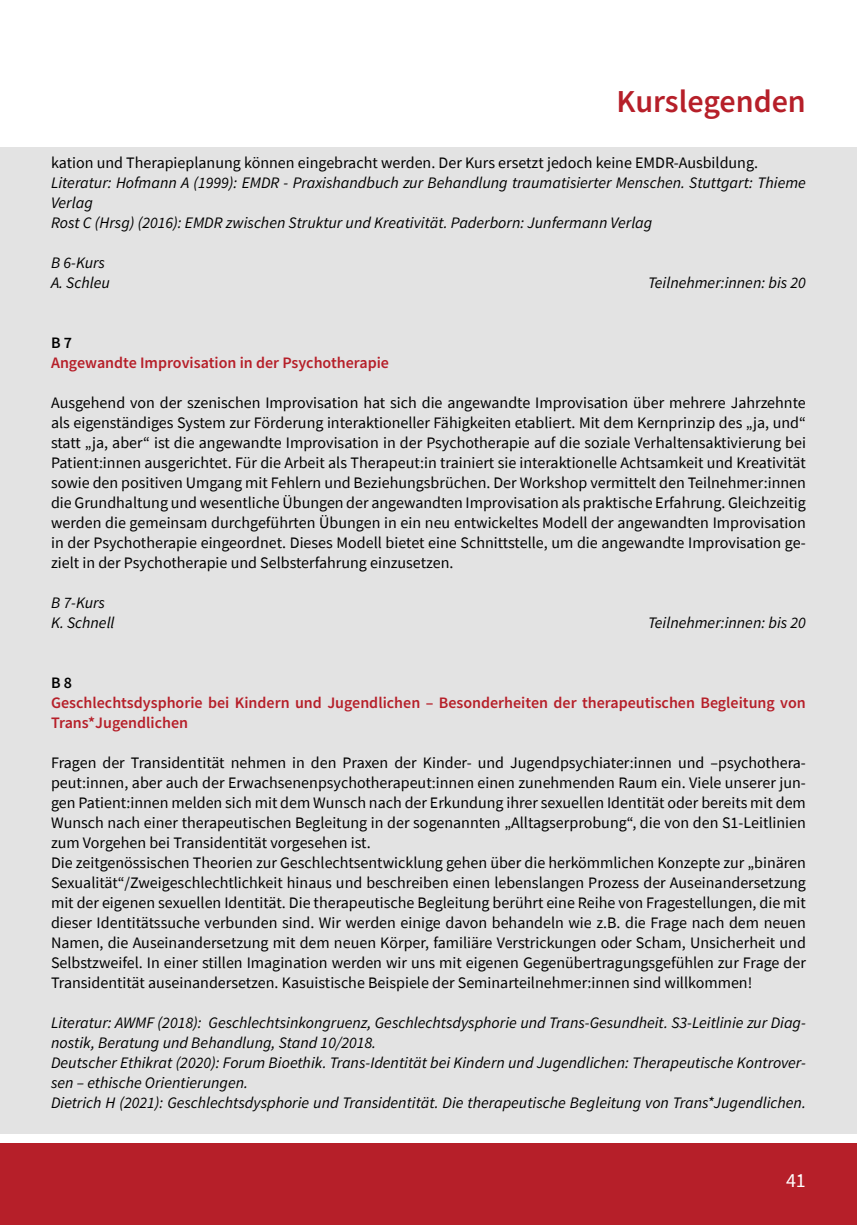
<style>
.page{position:relative;width:857px;height:1225px;background:#fff}
.page>*{position:absolute;margin:0;border:0;box-sizing:border-box;transform-origin:0 0}
.t1{font:600 32px "Source Sans Pro";color:#b61f29}
.t2{font:20px "Source Sans Pro";color:#fff}
.t3{font:16px/20px "Source Sans Pro";color:#000;text-align:justify}
.t4{font:italic 16px/20px "Source Sans Pro";color:#000}
.t5{font:600 16px/20px "Source Sans Pro";color:#b61f29}
.t6{font:600 16px "Source Sans Pro";color:#000}
</style>
<div class="page">
<div style="left:0;top:147px;width:856px;height:987px;background:#e3e3e3"></div>
<div style="left:0;top:1143px;width:856px;height:82px;background:#b61f29"></div>
<h1 class="t1" style="left:616px;top:80px;width:191px">Kurslegenden</h1>
<p class="t3" style="left:51px;top:152px;width:708px">kation und Therapieplanung können eingebracht werden. Der Kurs ersetzt jedoch keine EMDR-Ausbildung.</p>
<p class="t4" style="left:51px;top:172px;width:756px">Literatur: Hofmann A (1999): EMDR - Praxishandbuch zur Behandlung traumatisierter Menschen. Stuttgart: Thieme<br>Verlag<br>Rost C (Hrsg) (2016): EMDR zwischen Struktur und Kreativität. Paderborn: Junfermann Verlag</p>
<p class="t4" style="left:51px;top:252px;width:60px">B 6-Kurs<br>A. Schleu</p>
<p class="t4" style="left:647px;top:272px;width:159px">Teilnehmer:innen: bis 20</p>
<p class="t6" style="left:51px;top:332px;width:22px">B 7</p>
<p class="t5" style="left:51px;top:352px;width:339px">Angewandte Improvisation in der Psychotherapie</p>
<p class="t3" style="left:51px;top:392px;width:756px">Ausgehend von der szenischen Improvisation hat sich die angewandte Improvisation über mehrere Jahrzehnte als eigenständiges System zur Förderung interaktioneller Fähigkeiten etabliert. Mit dem Kernprinzip des „ja, und“ statt „ja, aber“ ist die angewandte Improvisation in der Psychotherapie auf die soziale Verhaltensaktivierung bei Patient:innen ausgerichtet. Für die Arbeit als Therapeut:in trainiert sie interaktionelle Achtsamkeit und Kreativität sowie den positiven Umgang mit Fehlern und Beziehungsbrüchen. Der Workshop vermittelt den Teilnehmer:innen die Grundhaltung und wesentliche Übungen der angewandten Improvisation als praktische Erfahrung. Gleichzeitig werden die gemeinsam durchgeführten Übungen in ein neu entwickeltes Modell der angewandten Improvisation in der Psychotherapie eingeordnet. Dieses Modell bietet eine Schnittstelle, um die angewandte Improvisation ge&shy;zielt in der Psychotherapie und Selbsterfahrung einzusetzen.</p>
<p class="t4" style="left:51px;top:592px;width:65px">B 7-Kurs<br>K. Schnell</p>
<p class="t4" style="left:647px;top:612px;width:159px">Teilnehmer:innen: bis 20</p>
<p class="t6" style="left:51px;top:672px;width:22px">B 8</p>
<p class="t5" style="left:51px;top:692px;width:756px">Geschlechtsdysphorie bei Kindern und Jugendlichen – Besonderheiten der therapeutischen Begleitung von<br>Trans*Jugendlichen</p>
<p class="t3" style="left:51px;top:752px;width:756px;text-align:left">Fragen der Transidentität nehmen in den Praxen der Kinder- und Jugendpsychiater:innen und –psychothera&shy;peut:innen, aber auch der Erwachsenenpsychotherapeut:innen einen zunehmenden Raum ein. Viele unserer jun&shy;gen Patient:innen melden sich mit dem Wunsch nach der Erkundung ihrer sexuellen Identität oder bereits mit dem Wunsch nach einer therapeutischen Begleitung in der sogenannten „Alltagserprobung“, die von den S1-Leitlinien zum Vorgehen bei Transidentität vorgesehen ist.<br>Die zeitgenössischen Theorien zur Geschlechtsentwicklung gehen über die herkömmlichen Konzepte zur „binären Sexualität“/Zweigeschlechtlichkeit hinaus und beschreiben einen lebenslangen Prozess der Auseinandersetzung mit der eigenen sexuellen Identität. Die therapeutische Begleitung berührt eine Reihe von Fragestellungen, die mit dieser Identitätssuche verbunden sind. Wir werden einige davon behandeln wie z.B. die Frage nach dem neuen Namen, die Auseinandersetzung mit dem neuen Körper, familiäre Verstrickungen oder Scham, Unsicherheit und Selbstzweifel. In einer stillen Imagination werden wir uns mit eigenen Gegenübertragungsgefühlen zur Frage der Transidentität auseinandersetzen. Kasuistische Beispiele der Seminarteilnehmer:innen sind willkommen!</p>
<p class="t4" style="left:51px;top:1012px;width:756px">Literatur: AWMF (2018): Geschlechtsinkongruenz, Geschlechtsdysphorie und Trans-Gesundheit. S3-Leitlinie zur Diag&shy;nostik, Beratung und Behandlung, Stand 10/2018.<br>Deutscher Ethikrat (2020): Forum Bioethik. Trans-Identität bei Kindern und Jugendlichen: Therapeutische Kontrover&shy;sen – ethische Orientierungen.<br>Dietrich H (2021): Geschlechtsdysphorie und Transidentität. Die therapeutische Begleitung von Trans*Jugendlichen.</p>
<p class="t2" style="left:785px;top:1167px;width:21px">41</p>
</div>
